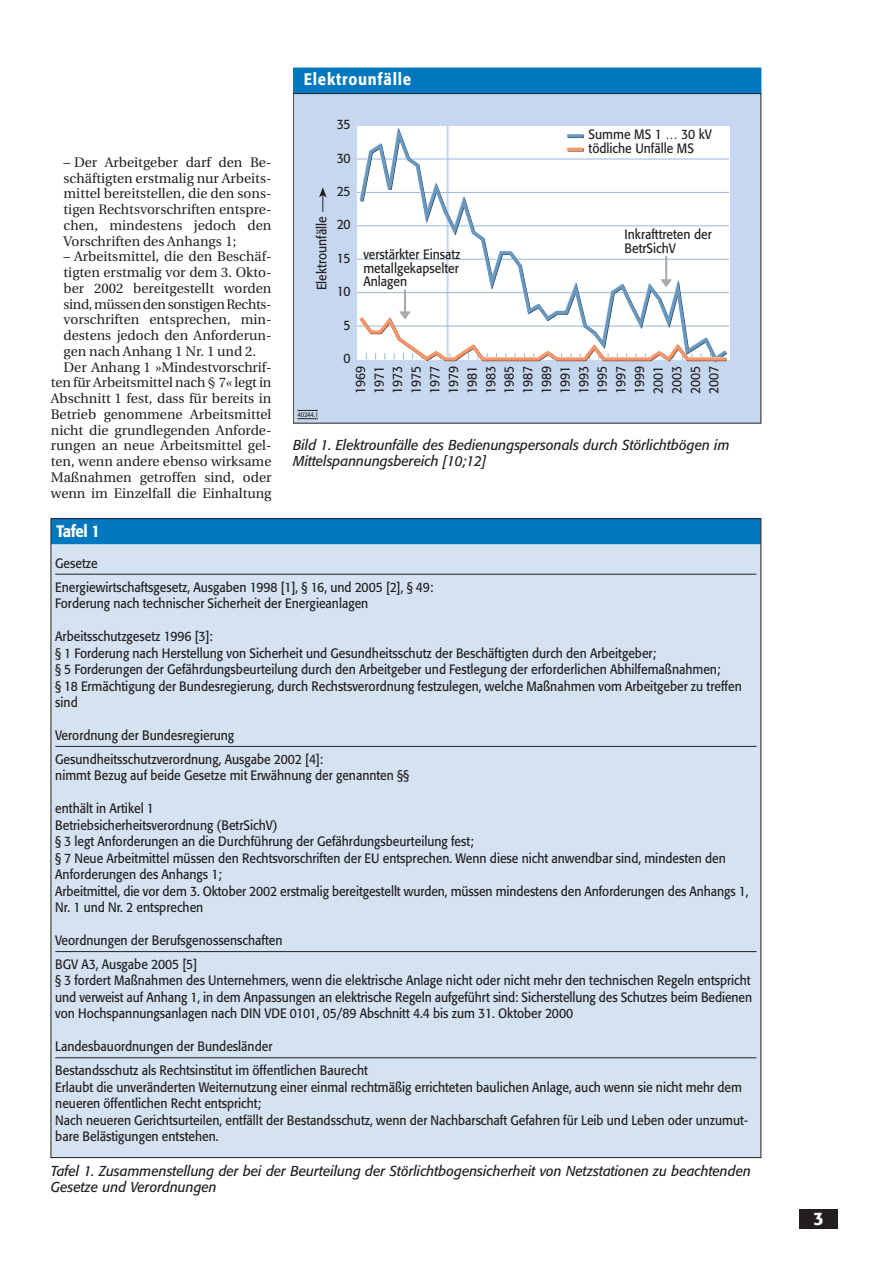
<style>
.page{position:relative;width:893px;height:1263px;background:#fff}
.page>*{position:absolute;margin:0;border:0;box-sizing:border-box;transform-origin:0 0}
.t1{font:500 18px "Formata";color:#fff}
.t2{font:500 16.5px "Formata";letter-spacing:.05em;color:#fff;scale:.9 1}
.t3{font:italic 14.25px/15.8px "Formata";color:#231f20;scale:.95 1}
.t4{font:13.8px/15.8px "Utopia";color:#231f20;text-align:justify}
.t5{font:13.8px "Utopia";letter-spacing:-.025em;color:#231f20}
.t6{font:13.5px/18.6px "Formata";color:#231f20;scale:.9 1}
.t7{font:6.75px "Formata";color:#231f20;scale:.85 1}
</style>
<div class="page">
<div style="left:799px;top:1210px;width:39px;height:19px;background:#231f20"></div>
<div style="left:293px;top:68px;width:468px;height:26px;background:#0078c0"></div>
<div style="left:293px;top:94px;width:468px;height:329px;background:#c6d8ef"></div>
<div style="left:293px;top:93px;width:468px;height:330px;border:1px solid #231f20"></div>
<hr style="left:357px;top:159px;width:372px;height:1px;background:#94b8e1">
<hr style="left:357px;top:192px;width:372px;height:1px;background:#94b8e1">
<hr style="left:357px;top:226px;width:372px;height:1px;background:#94b8e1">
<hr style="left:357px;top:259px;width:372px;height:1px;background:#94b8e1">
<hr style="left:357px;top:292px;width:372px;height:1px;background:#94b8e1">
<hr style="left:357px;top:326px;width:372px;height:1px;background:#94b8e1">
<svg style="left:297px;top:418px;width:21px;height:1px"></svg>
<svg style="left:297px;top:410px;width:21px;height:1px"></svg>
<svg style="left:319px;top:187px;width:8px;height:25px"></svg>
<svg style="left:360px;top:128px;width:366px;height:128px;background:#f6f8fb"></svg>
<svg style="left:359px;top:256px;width:367px;height:106px;background:#efeff1"></svg>
<svg style="left:567px;top:134px;width:17px;height:4px"></svg>
<svg style="left:567px;top:147px;width:17px;height:5px"></svg>
<div style="left:51px;top:519px;width:710px;height:639px;background:#d4e2f2"></div>
<div style="left:51px;top:519px;width:710px;height:25px;background:#0078c0"></div>
<hr style="left:55px;top:574px;width:701px;height:1px;background:#231f20">
<hr style="left:55px;top:746px;width:701px;height:1px;background:#231f20">
<hr style="left:55px;top:951px;width:701px;height:1px;background:#231f20">
<hr style="left:55px;top:1057px;width:701px;height:1px;background:#231f20">
<p class="t4" style="left:64px;top:155px;width:209px">– Der Arbeitgeber darf den Be&shy;schäftigten erstmalig nur Arbeits&shy;mittel bereitstellen, die den sons&shy;tigen Rechtsvorschriften entspre&shy;chen, mindestens jedoch den Vorschriften des Anhangs 1;</p>
<p class="t4" style="left:64px;top:250px;width:209px">– Arbeitsmittel, die den Beschäf-</p>
<p class="t4" style="left:64px;top:266px;width:209px">tigten erstmalig vor dem 3. Okto-</p>
<p class="t4" style="left:64px;top:281px;width:209px">ber 2002 bereitgestellt worden</p>
<p class="t5" style="left:64px;top:298px;width:209px">sind, müssen den sonstigen Rechts-</p>
<p class="t4" style="left:64px;top:313px;width:209px">vorschriften entsprechen, min-</p>
<p class="t4" style="left:64px;top:329px;width:209px">destens jedoch den Anforderun-</p>
<p class="t4" style="left:64px;top:344px;width:194px">gen nach Anhang 1 Nr. 1 und 2.</p>
<p class="t4" style="left:64px;top:360px;width:209px">Der Anhang 1 »Mindestvorschrif-</p>
<p class="t4" style="left:51px;top:376px;width:222px">ten für Arbeitsmittel nach § 7« legt in</p>
<p class="t4" style="left:51px;top:392px;width:222px">Abschnitt 1 fest, dass für bereits in</p>
<p class="t4" style="left:51px;top:407px;width:222px">Betrieb genommene Arbeitsmittel</p>
<p class="t4" style="left:51px;top:423px;width:222px">nicht die grundlegenden Anforde-</p>
<p class="t4" style="left:51px;top:439px;width:222px">rungen an neue Arbeitsmittel gel-</p>
<p class="t4" style="left:51px;top:455px;width:222px">ten, wenn andere ebenso wirksame</p>
<p class="t4" style="left:51px;top:470px;width:222px">Maßnahmen getroffen sind, oder</p>
<p class="t4" style="left:51px;top:486px;width:222px">wenn im Einzelfall die Einhaltung</p>
<p class="t2" style="left:304px;top:72px;width:121px">Elektrounfälle</p>
<p class="t6" style="left:313px;top:290px;width:84px;rotate:-90deg">Elektrounfälle</p>
<p class="t6" style="left:337px;top:116px;width:17px">35</p>
<p class="t6" style="left:337px;top:150px;width:17px">30</p>
<p class="t6" style="left:337px;top:183px;width:17px">25</p>
<p class="t6" style="left:337px;top:216px;width:17px">20</p>
<p class="t6" style="left:337px;top:250px;width:17px">15</p>
<p class="t6" style="left:337px;top:283px;width:17px">10</p>
<p class="t6" style="left:343px;top:317px;width:9px">5</p>
<p class="t6" style="left:343px;top:350px;width:9px">0</p>
<p class="t6" style="left:363px;top:249px;width:109px;line-height:13.5px">verstärkter Einsatz metallgekapselter<br>Anlagen</p>
<p class="t6" style="left:588px;top:129px;width:138px;line-height:13.5px">Summe MS 1 … 30 kV tödliche Unfälle MS</p>
<p class="t6" style="left:624px;top:229px;width:99px;line-height:13.5px">Inkrafttreten der<br>BetrSichV</p>
<p class="t7" style="left:297px;top:411px;width:26px">40244.1</p>
<p class="t6" style="left:352px;top:394px;width:33px;rotate:-90deg">1969</p>
<p class="t6" style="left:371px;top:394px;width:33px;text-align:justify;rotate:-90deg">1971<br>1973<br>1975<br>1977<br>1979<br>1981<br>1983<br>1985<br>1987<br>1989<br>1991<br>1993<br>1995<br>1997<br>1999<br>2001<br>2003<br>2005<br>2007</p>
<p class="t3" style="left:293px;top:438px;width:461px">Bild 1. Elektrounfälle des Bedienungspersonals durch Störlichtbögen im<br>Mittelspannungsbereich [10;12]</p>
<p class="t2" style="left:57px;top:523px;width:50px">Tafel 1</p>
<p class="t6" style="left:55px;top:552px;width:421px;line-height:23.7px">Gesetze<br>Energiewirtschaftsgesetz, Ausgaben 1998 [1], § 16, und 2005 [2], § 49:</p>
<p class="t6" style="left:55px;top:595px;width:349px">Forderung nach technischer Sicherheit der Energieanlagen</p>
<p class="t6" style="left:55px;top:629px;width:764px;line-height:16.5px">Arbeitsschutzgesetz 1996 [3]:<br>§ 1 Forderung nach Herstellung von Sicherheit und Gesundheitsschutz der Beschäftigten durch den Arbeitgeber;<br>§ 5 Forderungen der Gefährdungsbeurteilung durch den Arbeitgeber und Festlegung der erforderlichen Abhilfemaßnahmen;<br>§ 18 Ermächtigung der Bundesregierung, durch Rechstsverordnung festzulegen, welche Maßnahmen vom Arbeitgeber zu treffen sind</p>
<p class="t6" style="left:55px;top:725px;width:299px;line-height:23.7px">Verordnung der Bundesregierung<br>Gesundheitsschutzverordnung, Ausgabe 2002 [4]:</p>
<p class="t6" style="left:55px;top:767px;width:395px">nimmt Bezug auf beide Gesetze mit Erwähnung der genannten §§</p>
<p class="t6" style="left:55px;top:801px;width:772px;line-height:16.5px">enthält in Artikel 1<br>Betriebsicherheitsverordnung (BetrSichV)<br>§ 3 legt Anforderungen an die Durchführung der Gefährdungsbeurteilung fest;<br>§ 7 Neue Arbeitmittel müssen den Rechtsvorschriften der EU entsprechen. Wenn diese nicht anwendbar sind, mindesten den Anforderungen des Anhangs 1;<br>Arbeitmittel, die vor dem 3. Oktober 2002 erstmalig bereitgestellt wurden, müssen mindestens den Anforderungen des Anhangs 1, Nr. 1 und Nr. 2 entsprechen</p>
<p class="t6" style="left:55px;top:930px;width:254px;line-height:23.7px">Veordnungen der Berufsgenossenschaften<br>BGV A3, Ausgabe 2005 [5]</p>
<p class="t6" style="left:55px;top:974px;width:776px;line-height:16.5px;text-align:justify">§ 3 fordert Maßnahmen des Unternehmers, wenn die elektrische Anlage nicht oder nicht mehr den technischen Regeln entspricht und verweist auf Anhang 1, in dem Anpassungen an elektrische Regeln aufgeführt sind: Sicherstellung des Schutzes beim Bedienen von Hochspannungsanlagen nach DIN VDE 0101, 05/89 Abschnitt 4.4 bis zum 31. Oktober 2000</p>
<p class="t6" style="left:55px;top:1036px;width:349px;line-height:23.7px">Landesbauordnungen der Bundesländer<br>Bestandsschutz als Rechtsinstitut im öffentlichen Baurecht</p>
<p class="t6" style="left:55px;top:1080px;width:771px;line-height:16.5px">Erlaubt die unveränderten Weiternutzung einer einmal rechtmäßig errichteten baulichen Anlage, auch wenn sie nicht mehr dem neueren öffentlichen Recht entspricht;<br>Nach neueren Gerichtsurteilen, entfällt der Bestandsschutz, wenn der Nachbarschaft Gefahren für Leib und Leben oder unzumut&shy;bare Belästigungen entstehen.</p>
<p class="t3" style="left:51px;top:1164px;width:738px">Tafel 1. Zusammenstellung der bei der Beurteilung der Störlichtbogensicherheit von Netzstationen zu beachtenden<br>Gesetze und Verordnungen</p>
<h1 class="t1" style="left:813px;top:1211px;width:12px">3</h1>
</div>
